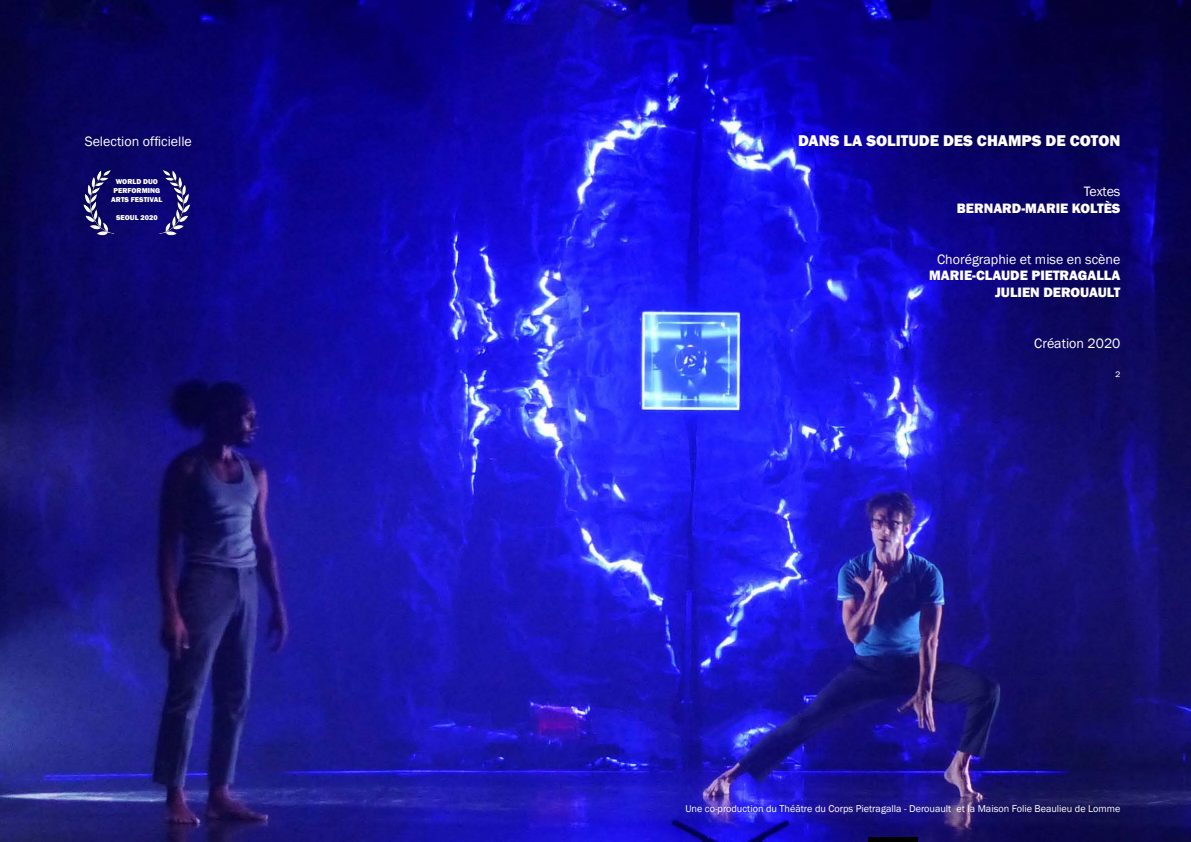
<style>
.page{position:relative;width:1191px;height:842px;background:#fff}
.page>*{position:absolute;margin:0;border:0;box-sizing:border-box;transform-origin:0 0}
.t1{font:800 16px "Franklin Gothic";color:#fff}
.t2{font:14px "Franklin Gothic";color:#fff}
.t3{font:800 14px/16.8px "Franklin Gothic";color:#fff;text-align:right}
.t4{font:10.2px "Franklin Gothic";color:#fff}
.t5{font:800 7.3px/8.8px "Franklin Gothic";color:#fff;text-align:center}
</style>
<div class="page">
<img style="left:0;top:0;width:1191px;height:842px">
<img style="left:77px;top:168px;width:123px;height:71px">
<div style="left:868px;top:837px;width:50px;height:5px;background:#000"></div>
<h2 class="t2" style="left:85px;top:132px;width:109px">Selection officielle</h2>
<h1 class="t1" style="left:798px;top:130px;width:324px">DANS LA SOLITUDE DES CHAMPS DE COTON</h1>
<p class="t5" style="left:111px;top:177px;width:53px">WORLD DUO<br>PERFORMING<br>ARTS FESTIVAL</p>
<p class="t5" style="left:116px;top:213px;width:43px">SEOUL 2020</p>
<h2 class="t2" style="left:1083px;top:183px;width:38px">Textes</h2>
<h2 class="t3" style="left:957px;top:200px;width:165px">BERNARD-MARIE KOLTÈS</h2>
<h2 class="t2" style="left:937px;top:250px;width:185px">Chorégraphie et mise en scène</h2>
<h2 class="t3" style="left:929px;top:267px;width:193px">MARIE-CLAUDE PIETRAGALLA<br>JULIEN DEROUAULT</h2>
<h2 class="t2" style="left:1034px;top:334px;width:88px">Création 2020</h2>
<h2 class="t2" style="left:1115px;top:368px;width:7px">²</h2>
<p class="t4" style="left:685px;top:802px;width:436px">Une co-production du Théâtre du Corps Pietragalla - Derouault et la Maison Folie Beaulieu de Lomme</p>
</div>
